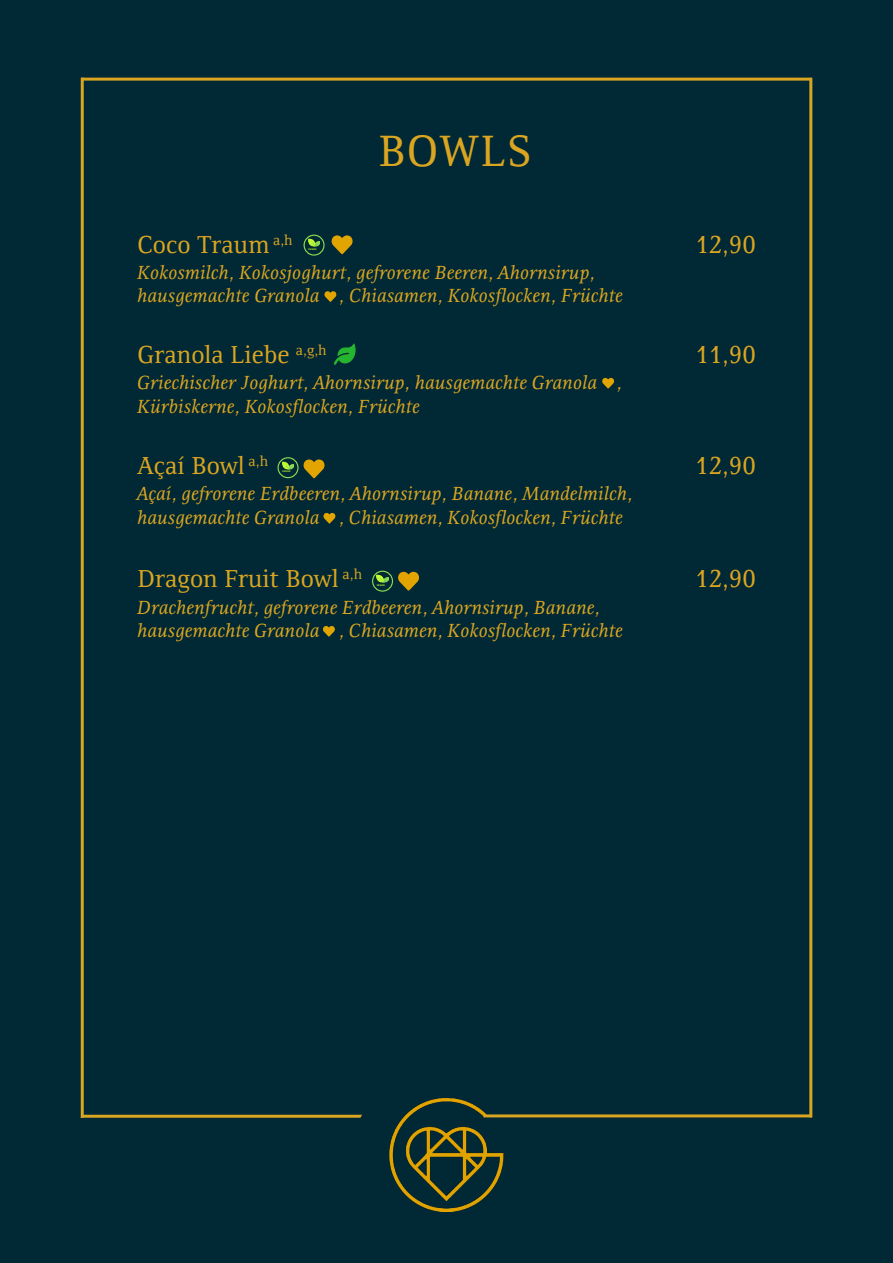
<style>
.page{position:relative;width:893px;height:1263px;background:#002835}
.page>*{position:absolute;margin:0;border:0;box-sizing:border-box;transform-origin:0 0}
.t1{font:45px "Resavska BG";letter-spacing:.015em;color:#daa520}
.Body{font:25.2px "Resavska BG";color:#daa520}
.Preise{font:25.2px "Resavska BG";color:#daa520}
.Ingridients{font:italic 19.5px "Resavska BG";color:#daa520}
.Body-2{font:14.7px "Resavska BG";color:#daa520}
.t2{font:700 2.4px "Arial";color:#bffb32}
</style>
<div class="page">
<hr style="left:81px;top:78px;width:731px;height:3px;background:#daa520">
<hr style="left:809px;top:78px;width:3px;height:1039px;background:#daa520">
<hr style="left:81px;top:78px;width:3px;height:1040px;background:#daa520">
<img style="left:389px;top:1098px;width:115px;height:113px">
<hr style="left:483px;top:1114px;width:329px;height:3px;background:#daa520">
<hr style="left:81px;top:1115px;width:280px;height:3px;background:#daa520">
<svg style="left:602px;top:378px;width:12px;height:10px"></svg>
<svg style="left:308px;top:237px;width:12px;height:10px"></svg>
<div style="left:304px;top:235px;width:21px;height:21px;border:1px solid #8cdc52;border-radius:50%"></div>
<svg style="left:334px;top:343px;width:22px;height:22px"></svg>
<svg style="left:332px;top:235px;width:21px;height:19px"></svg>
<svg style="left:282px;top:459px;width:12px;height:11px"></svg>
<div style="left:278px;top:457px;width:21px;height:21px;border:1px solid #8cdc52;border-radius:50%"></div>
<svg style="left:323px;top:513px;width:12px;height:11px"></svg>
<svg style="left:377px;top:573px;width:11px;height:10px"></svg>
<div style="left:372px;top:571px;width:21px;height:21px;border:1px solid #8cdc52;border-radius:50%"></div>
<svg style="left:304px;top:459px;width:21px;height:19px"></svg>
<svg style="left:398px;top:572px;width:21px;height:18px"></svg>
<svg style="left:323px;top:626px;width:12px;height:11px"></svg>
<svg style="left:324px;top:291px;width:12px;height:11px"></svg>
<p class="t1" style="left:378px;top:126px;width:155px">BOWLS</p>
<p class="Body-2" style="left:273px;top:231px;width:21px">a,h</p>
<p class="Ingridients" style="left:137px;top:261px;width:459px">Kokosmilch, Kokosjoghurt, gefrorene Beeren, Ahornsirup,</p>
<p class="Ingridients" style="left:137px;top:285px;width:487px">hausgemachte Granola , Chiasamen, Kokosflocken, Früchte</p>
<p class="Body" style="left:137px;top:341px;width:191px">Granola Liebe <sup>a,g,h</sup></p>
<p class="Ingridients" style="left:137px;top:372px;width:486px">Griechischer Joghurt, Ahornsirup, hausgemachte Granola ,</p>
<p class="Ingridients" style="left:137px;top:395px;width:284px">Kürbiskerne, Kokosflocken, Früchte</p>
<p class="Body" style="left:137px;top:230px;width:134px">Coco Traum</p>
<p class="Preise" style="left:695px;top:230px;width:62px">12,90</p>
<p class="t2" style="left:308px;top:247px;width:10px">VEGAN</p>
<p class="Preise" style="left:695px;top:341px;width:62px">11,90</p>
<p class="Body-2" style="left:249px;top:452px;width:21px">a,h</p>
<p class="Ingridients" style="left:137px;top:482px;width:497px">Açaí, gefrorene Erdbeeren, Ahornsirup, Banane, Mandelmilch,</p>
<p class="Ingridients" style="left:137px;top:506px;width:487px">hausgemachte Granola , Chiasamen, Kokosflocken, Früchte</p>
<p class="Body" style="left:137px;top:451px;width:109px">Açaí Bowl</p>
<p class="Preise" style="left:695px;top:451px;width:62px">12,90</p>
<p class="t2" style="left:282px;top:470px;width:10px">VEGAN</p>
<p class="Body-2" style="left:343px;top:566px;width:21px">a,h</p>
<p class="Ingridients" style="left:137px;top:596px;width:464px">Drachenfrucht, gefrorene Erdbeeren, Ahornsirup, Banane,</p>
<p class="Ingridients" style="left:137px;top:619px;width:487px">hausgemachte Granola , Chiasamen, Kokosflocken, Früchte</p>
<p class="Body" style="left:137px;top:565px;width:203px">Dragon Fruit Bowl</p>
<p class="Preise" style="left:695px;top:565px;width:62px">12,90</p>
<p class="t2" style="left:377px;top:583px;width:10px">VEGAN</p>
</div>
